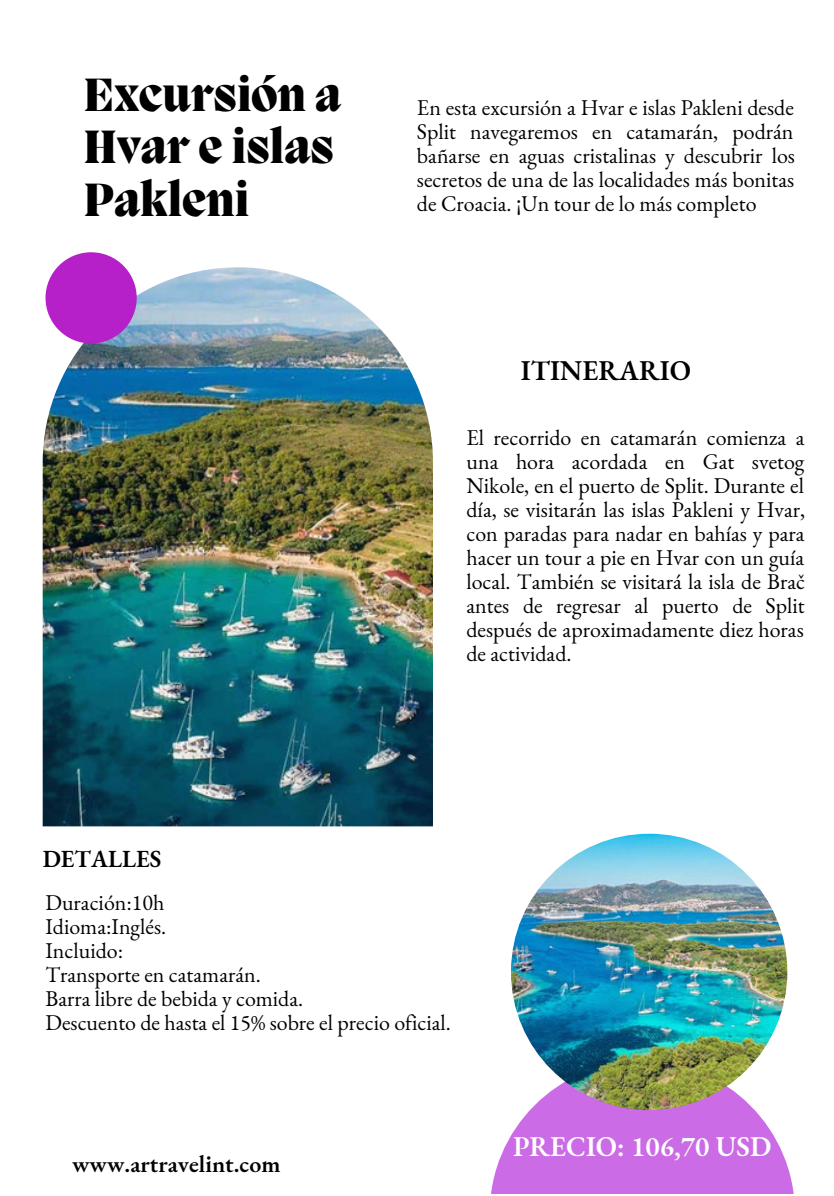
<style>
.page{position:relative;width:834px;height:1196px;background:#fff}
.page>*{position:absolute;margin:0;border:0;box-sizing:border-box;transform-origin:0 0}
.t1{font:800 48px/52.4px "Migra";color:#000}
.t2{font:600 28px "EB Garamond";color:#fff}
.t3{font:600 28px "EB Garamond";color:#000}
.t4{font:600 24px "EB Garamond";color:#000}
.t5{font:22px/24px "EB Garamond";color:#000;text-align:justify}
</style>
<div class="page">
<img style="left:43px;top:267px;width:390px;height:559px">
<svg style="left:491px;top:1060px;width:303px;height:133px;fill:#cb6ce6"></svg>
<img style="left:511px;top:833px;width:276px;height:277px;border-radius:50%">
<div style="left:45px;top:252px;width:92px;height:91px;background:#b620c8;border-radius:50%"></div>
<p class="t1" style="left:83px;top:72px;width:260px">Excursión a<br>Hvar e islas<br>Pakleni</p>
<p class="t5" style="left:417px;top:95px;width:379px">En esta excursión a Hvar e islas Pakleni desde Split navegaremos en catamarán, podrán bañarse en aguas cristalinas y descubrir los secretos de una de las localidades más bonitas de Croacia. ¡Un tour de lo más completo</p>
<p class="t3" style="left:521px;top:351px;width:172px">ITINERARIO</p>
<p class="t5" style="left:466px;top:425px;width:340px">El recorrido en catamarán comienza a una hora acordada en Gat svetog Nikole, en el puerto de Split. Durante el día, se visitarán las islas Pakleni y Hvar, con paradas para nadar en bahías y para hacer un tour a pie en Hvar con un guía local. También se visitará la isla de Brač antes de regresar al puerto de Split después de aproximadamente diez horas de actividad.</p>
<p class="t4" style="left:43px;top:843px;width:120px">DETALLES</p>
<p class="t5" style="left:45px;top:890px;width:120px">Duración:10h</p>
<p class="t5" style="left:45px;top:914px;width:122px">Idioma:Inglés.</p>
<p class="t5" style="left:45px;top:938px;width:79px">Incluido:</p>
<p class="t5" style="left:45px;top:962px;width:217px">Transporte en catamarán.</p>
<p class="t5" style="left:45px;top:985px;width:259px">Barra libre de bebida y comida.</p>
<p class="t5" style="left:45px;top:1009px;width:407px">Descuento de hasta el 15% sobre el precio oficial.</p>
<p class="t4" style="left:72px;top:1147px;width:210px">www.artravelint.com</p>
<p class="t2" style="left:513px;top:1128px;width:260px">PRECIO: 106,70 USD</p>
</div>
